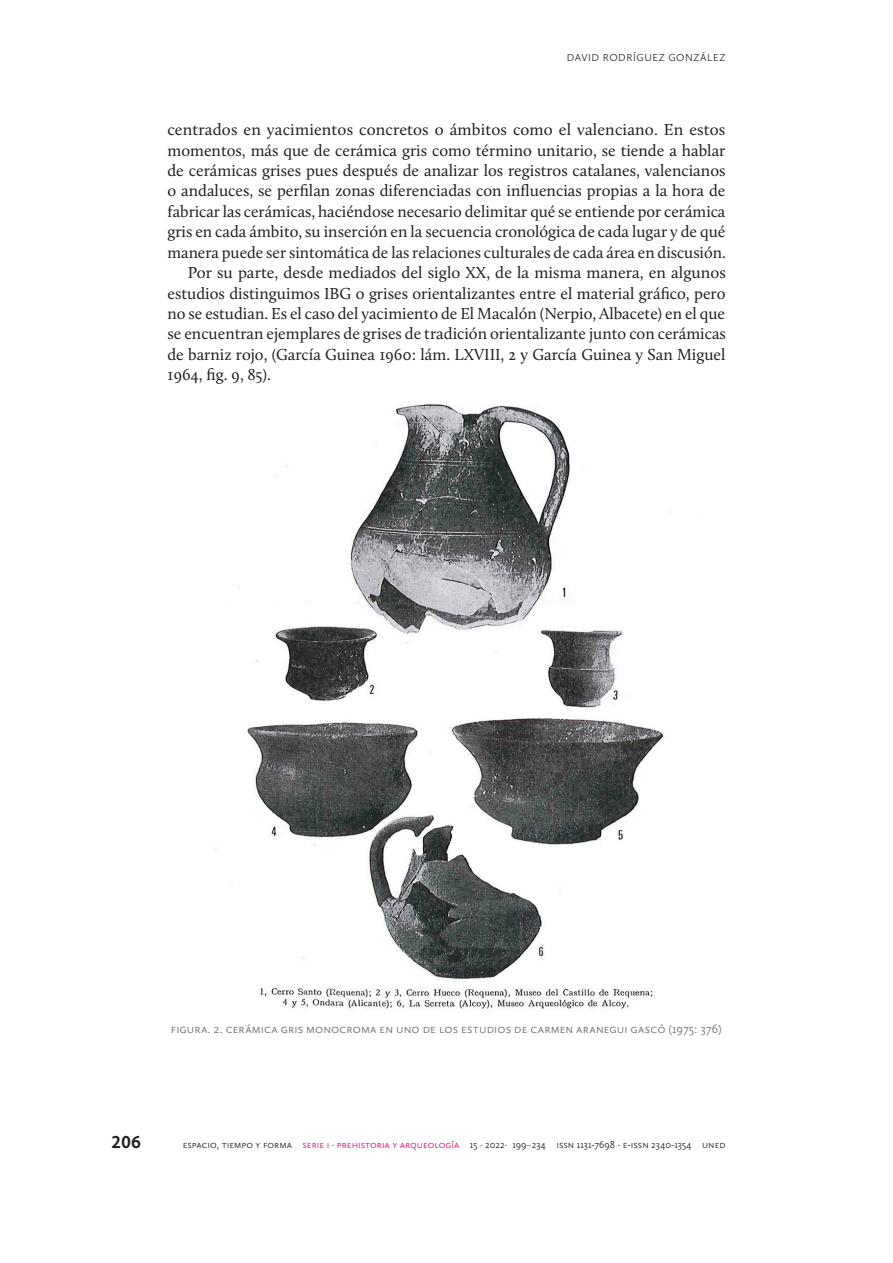
<style>
.page{position:relative;width:893px;height:1263px;background:#fff}
.page>*{position:absolute;margin:0;border:0;box-sizing:border-box;transform-origin:0 0}
.t1{font:700 18px "Calluna Sans";color:#231f20}
.t2{font:16.5px "Calluna";color:#231f20}
.t3{font:300 12.75px "Calluna Sans";letter-spacing:.005em;color:#67706e}
.t4{font:300 10.5px "Calluna Sans";color:#231f20}
.t5{font:300 10.5px "Calluna Sans";color:#e60275}
.s1{color:#e60275}
.s2{font-weight:400;color:#67706e}
</style>
<div class="page">
<img style="left:215px;top:404px;width:449px;height:605px">
<p class="t4" style="left:567px;top:52px;width:52px">David Rodr</p>
<p class="t4" style="left:633px;top:52px;width:12px">ígue</p>
<p class="t4" style="left:659px;top:52px;width:49px">z Gonzále</p>
<p class="t4" style="left:719px;top:52px;width:8px">z</p>
<p class="t2" style="left:167px;top:120px;width:559px">centrados en yacimientos concretos o ámbitos como el valenciano. En estos</p>
<p class="t2" style="left:167px;top:140px;width:560px">momentos, más que de cerámica gris como término unitario, se tiende a hablar</p>
<p class="t2" style="left:167px;top:161px;width:560px">de cerámicas grises pues después de analizar los registros catalanes, valencianos</p>
<p class="t2" style="left:167px;top:181px;width:560px">o andaluces, se perfilan zonas diferenciadas con influencias propias a la hora de</p>
<p class="t2" style="left:167px;top:201px;width:560px">fabricar las cerámicas, haciéndose necesario delimitar qué se entiende por cerámica</p>
<p class="t2" style="left:167px;top:222px;width:559px">gris en cada ámbito, su inserción en la secuencia cronológica de cada lugar y de qué</p>
<p class="t2" style="left:167px;top:242px;width:560px">manera puede ser sintomática de las relaciones culturales de cada área en discusión.</p>
<p class="t2" style="left:188px;top:263px;width:539px">Por su parte, desde mediados del siglo XX, de la misma manera, en algunos</p>
<p class="t2" style="left:167px;top:283px;width:560px">estudios distinguimos IBG o grises orientalizantes entre el material gráfico, pero</p>
<p class="t2" style="left:167px;top:303px;width:559px">no se estudian. Es el caso del yacimiento de El Macalón (Nerpio, Albacete) en el que</p>
<p class="t2" style="left:167px;top:324px;width:560px">se encuentran ejemplares de grises de tradición orientalizante junto con cerámicas</p>
<p class="t2" style="left:167px;top:344px;width:560px">de barniz rojo, (García Guinea 1960: lám. LXVIII, 2 y García Guinea y San Miguel</p>
<p class="t2" style="left:167px;top:365px;width:105px">1964, fig. 9, 85).</p>
<p class="t3" style="left:171px;top:1021px;width:89px">Figura. 2. Cerámica</p>
<p class="t3" style="left:281px;top:1021px;width:34px">gris monocroma</p>
<p class="t3" style="left:380px;top:1021px;width:114px">en uno de los estudios</p>
<p class="t3" style="left:514px;top:1021px;width:32px">de Carmen</p>
<p class="t3" style="left:576px;top:1021px;width:14px">Arane</p>
<p class="t3" style="left:610px;top:1021px;width:29px">gui Gasc</p>
<p class="t3" style="left:657px;top:1021px;width:66px">ó (1975: 376)</p>
<p class="t1" style="left:112px;top:1131px;width:31px">206</p>
<p class="t4" style="left:183px;top:1138px;width:130px">ESPACIO, TIEMPO Y FORMA <span class="s1">Serie</span></p>
<p class="t5" style="left:327px;top:1138px;width:37px">I · prehistoria</p>
<p class="t4" style="left:392px;top:1138px;width:244px"><span class="s1">y arqueo logía</span> 15 · 2022· 199<span class="s2">–</span>234 ISSN 1131-7698 · e-issn</p>
<p class="t4" style="left:651px;top:1138px;width:76px">2340-1354 U NED</p>
</div>
